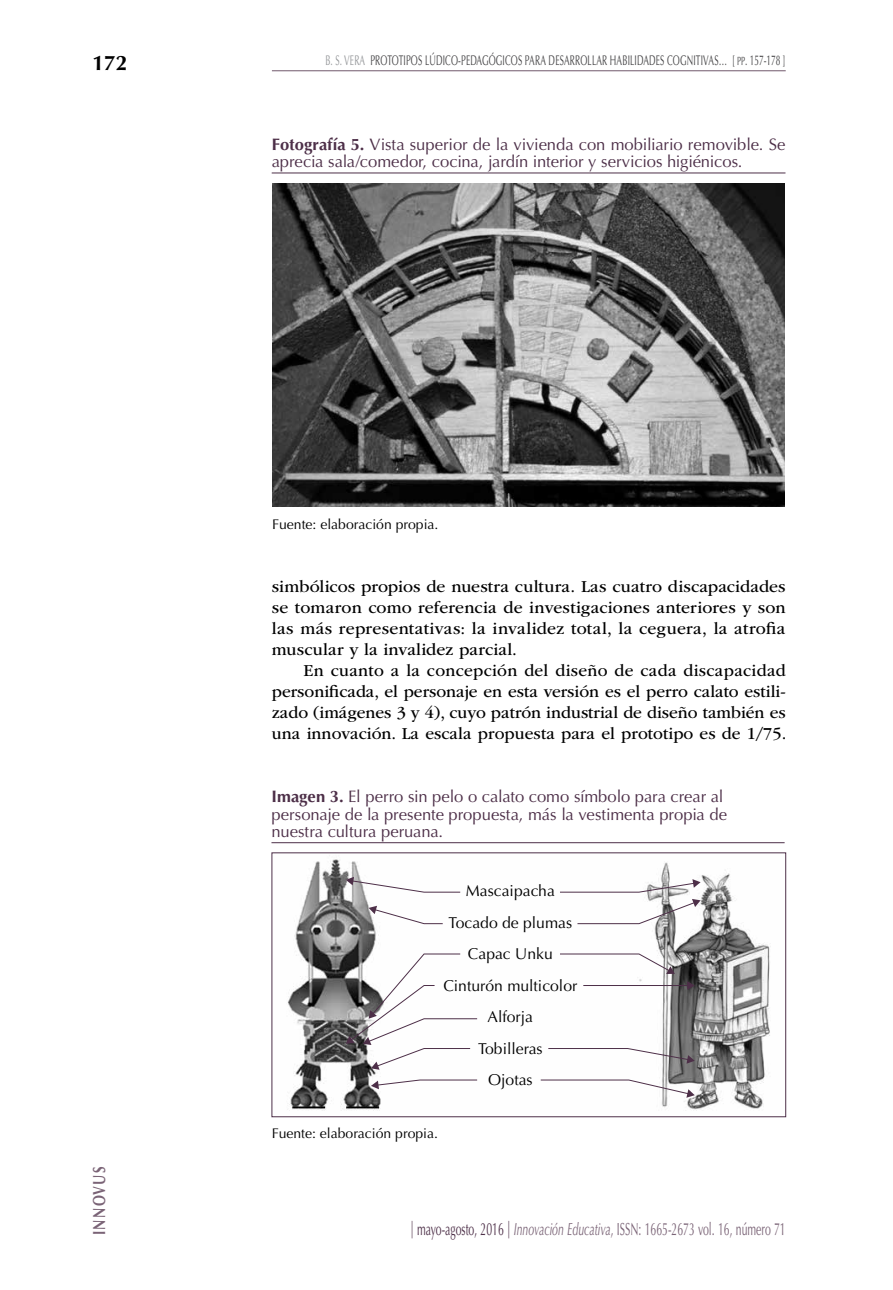
<style>
.page{position:relative;width:893px;height:1290px;background:#fff}
.page>*{position:absolute;margin:0;border:0;box-sizing:border-box;transform-origin:0 0}
.t1{font:700 21px "Optima LT Std";color:#000}
.t2{font:17.5px/21px "ITC Garamond Std";letter-spacing:.005em;color:#000;text-align:justify}
.t3{font:17.5px "Optima LT Std";color:#7a6376;scale:.6 1}
.t4{font:700 17.5px "Optima LT Std";letter-spacing:.1em;color:#7a6376;scale:.75 1}
.t5{font:16.62px/17.5px "Optima LT Std";letter-spacing:-.005em;color:#4d2f48}
.t6{font:15.75px/31.5px "Optima LT Std";color:#000;text-align:center}
.t7{font:14px "Optima LT Std";letter-spacing:.02em;color:#414042;scale:.6 1}
.t8{font:14px "Optima LT Std";color:#000}
.s1{color:#939598}
.s2{font-family:"Optima LT Std SC850";font-size:11.9px}
.s3{font-weight:700}
.s4{color:#4d2f48}
.s5{font-style:italic}
</style>
<div class="page">
<hr style="left:272px;top:70px;width:514px;height:1px;background:#71586c">
<img style="left:272px;top:183px;width:513px;height:323px">
<hr style="left:272px;top:173px;width:513px;height:1px;background:#4d2f48">
<img style="left:287px;top:859px;width:484px;height:252px">
<svg style="left:371px;top:1079px;width:107px;height:10px"></svg>
<svg style="left:540px;top:1079px;width:155px;height:19px"></svg>
<svg style="left:547px;top:1047px;width:148px;height:17px"></svg>
<hr style="left:583px;top:985px;width:105px;height:1px;background:#4d2f48">
<svg style="left:687px;top:981px;width:8px;height:9px"></svg>
<svg style="left:559px;top:953px;width:116px;height:21px"></svg>
<svg style="left:346px;top:953px;width:132px;height:117px"></svg>
<svg style="left:577px;top:899px;width:124px;height:25px"></svg>
<svg style="left:369px;top:906px;width:75px;height:18px"></svg>
<svg style="left:559px;top:879px;width:142px;height:14px"></svg>
<svg style="left:346px;top:877px;width:115px;height:16px"></svg>
<div style="left:271px;top:852px;width:515px;height:265px;border:1px solid #4d2f48"></div>
<hr style="left:271px;top:842px;width:514px;height:1px;background:#4d2f48">
<p class="t1" style="left:92px;top:50px;width:37px">172</p>
<p class="t7" style="left:325px;top:52px;width:768px"><span class="s1">B. S. VERA</span> PROTOTIPOS LÚDICO-PEDAGÓGICOS PARA DESARROLLAR HABILIDADES COGNITIVAS… [ <span class="s2">pp</span>. 157-178 ]</p>
<p class="t5" style="left:272px;top:136px;width:515px"><span class="s3">Fotografía 5.</span> Vista superior de la vivienda con mobiliario removible. Se aprecia sala/comedor, cocina, jardín interior y servicios higiénicos.</p>
<p class="t8" style="left:272px;top:516px;width:168px">Fuente: elaboración propia.</p>
<p class="t2" style="left:272px;top:576px;width:515px">simbólicos propios de nuestra cultura. Las cuatro discapacidades se tomaron como referencia de investigaciones anteriores y son las más representativas: la invalidez total, la ceguera, la atrofia muscular y la invalidez parcial.</p>
<p class="t2" style="left:272px;top:660px;width:516px;text-indent:32px">En cuanto a la concepción del diseño de cada discapacidad personificada, el personaje en esta versión es el perro calato estili&shy;zado (imágenes 3 y 4), cuyo patrón industrial de diseño también es una innovación. La escala propuesta para el prototipo es de 1/75.</p>
<p class="t5" style="left:271px;top:788px;width:457px"><span class="s3">Imagen 3.</span> El perro sin pelo o calato como símbolo para crear al personaje de la presente propuesta, más la vestimenta propia de nuestra cultura peruana.</p>
<p class="t6" style="left:443px;top:875px;width:135px">Mascaipacha<br>Tocado de plumas<br>Capac Unku<br>Cinturón multicolor<br>Alforja<br>Tobilleras<br>Ojotas</p>
<p class="t4" style="left:89px;top:1235px;width:93px;rotate:-90deg">INNOVUS</p>
<p class="t8" style="left:272px;top:1125px;width:168px">Fuente: elaboración propia.</p>
<p class="t3" style="left:410px;top:1219px;width:627px"><span class="s4">| mayo-agosto, 2016 |</span> <span class="s5">Innovación Educativa</span>, ISSN: 1665-2673 vol. 16, número 71</p>
</div>
